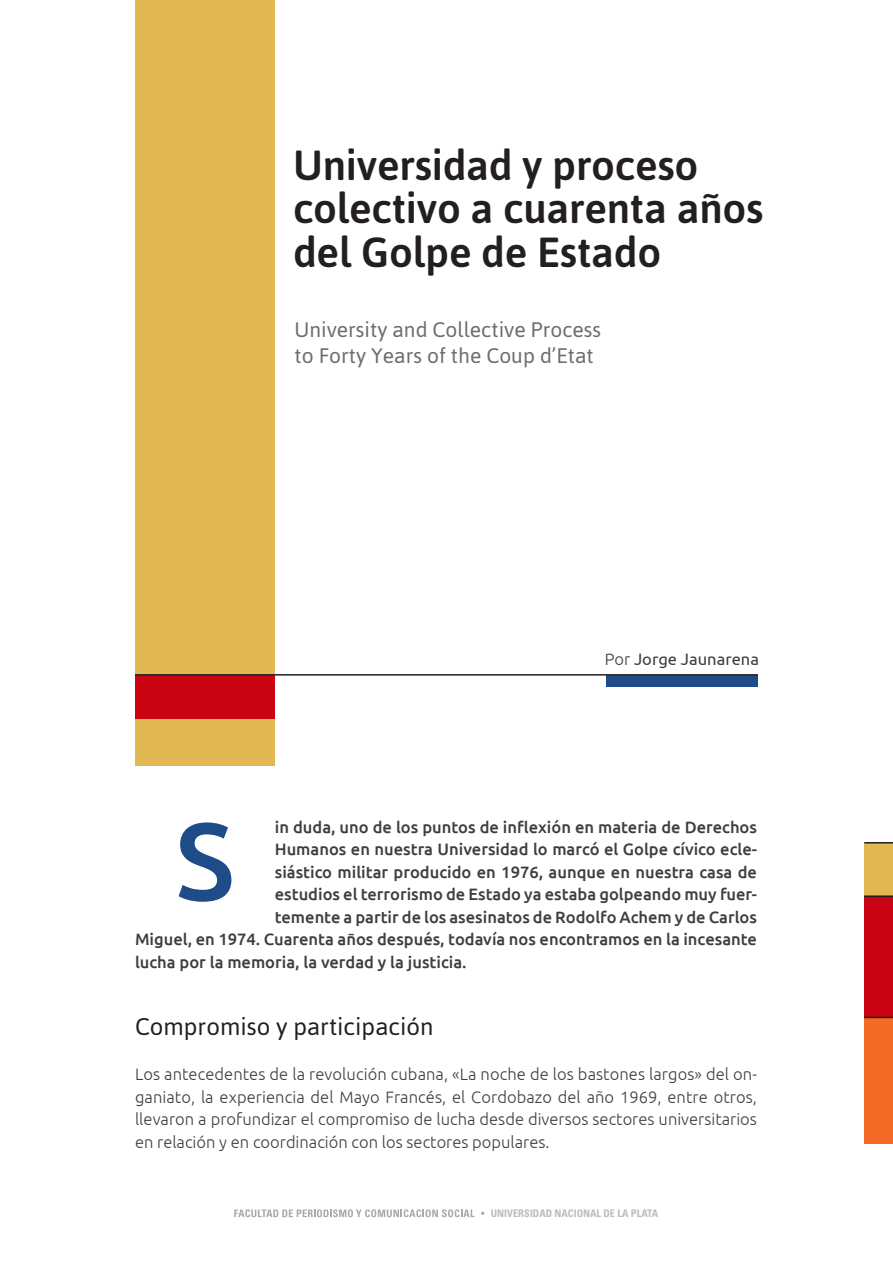
<style>
.page{position:relative;width:893px;height:1263px;background:#fff}
.page>*{position:absolute;margin:0;border:0;box-sizing:border-box;transform-origin:0 0}
.letra_capital{font:500 109.5px "Ubuntu";color:#1e4c88}
.titulo0{font:500 42px/43.5px "Asap";letter-spacing:-.005em;color:#231f20}
.titulo1{font:24px "Asap";color:#231f20}
.titulo_principal_ing{font:21px/25.5px "Asap";color:#6c6d70}
.txt_principal{font:500 16.5px "Ubuntu";color:#3e3e3f}
.txt_principal-2{font:300 16.5px/22.5px "Ubuntu";color:#3e3e3f;text-align:justify}
.autor_nombre{font:16.5px "Ubuntu";color:#3e3e3f}
.t1{font:700 condensed 10.5px "Univers LT Std";color:#bcbdc0}
.s1{font-weight:300}
</style>
<div class="page">
<div style="left:135px;top:0;width:140px;height:765px;background:#e2b852"></div>
<div style="left:864px;top:896px;width:29px;height:127px;background:#ca0413"></div>
<div style="left:864px;top:1018px;width:29px;height:125px;background:#f36b26"></div>
<div style="left:864px;top:843px;width:29px;height:53px;background:#e2b852"></div>
<div style="left:135px;top:676px;width:140px;height:43px;background:#ca0413"></div>
<div style="left:606px;top:675px;width:152px;height:12px;background:#1e4c88"></div>
<hr style="left:135px;top:674px;width:623px;height:2px;background:#231f20">
<svg style="left:864px;top:842px;width:29px;height:1px"></svg>
<hr style="left:864px;top:895px;width:29px;height:2px;background:#231f20">
<svg style="left:864px;top:1017px;width:29px;height:1px"></svg>
<svg style="left:234px;top:1209px;width:241px;height:8px"></svg>
<p class="titulo0" style="left:293px;top:142px;width:472px">Universidad y proceso colectivo a cuarenta años del Golpe de Estado</p>
<p class="titulo_principal_ing" style="left:295px;top:316px;width:308px">University and Collective Process to Forty Years of the Coup d’Etat</p>
<p class="autor_nombre" style="left:605px;top:649px;width:156px"><span class="s1">Por</span> Jorge Jaunarena</p>
<p class="txt_principal" style="left:275px;top:816px;width:484px">in duda, uno de los puntos de inflexión en materia de Derechos</p>
<p class="txt_principal" style="left:275px;top:839px;width:484px">Humanos en nuestra Universidad lo marcó el Golpe cívico ecle-</p>
<p class="txt_principal" style="left:275px;top:861px;width:484px">siástico militar producido en 1976, aunque en nuestra casa de</p>
<p class="txt_principal" style="left:275px;top:884px;width:484px">estudios el terrorismo de Estado ya estaba golpeando muy fuer-</p>
<p class="txt_principal" style="left:275px;top:906px;width:484px">temente a partir de los asesinatos de Rodolfo Achem y de Carlos</p>
<p class="txt_principal" style="left:135px;top:929px;width:623px">Miguel, en 1974. Cuarenta años después, todavía nos encontramos en la incesante</p>
<p class="txt_principal" style="left:135px;top:951px;width:333px">lucha por la memoria, la verdad y la justicia.</p>
<p class="letra_capital" style="left:175px;top:792px;width:61px">S</p>
<p class="titulo1" style="left:135px;top:1011px;width:300px">Compromiso y participación</p>
<p class="txt_principal-2" style="left:135px;top:1062px;width:623px">Los antecedentes de la revolución cubana, «La noche de los bastones largos» del on&shy;ganiato, la experiencia del Mayo Francés, el Cordobazo del año 1969, entre otros, llevaron a profundizar el compromiso de lucha desde diversos sectores universitarios en relación y en coordinación con los sectores populares.</p>
<p class="t1" style="left:491px;top:1207px;width:169px">UNIVERSIDAD NACIONAL DE LA PLATA</p>
</div>
